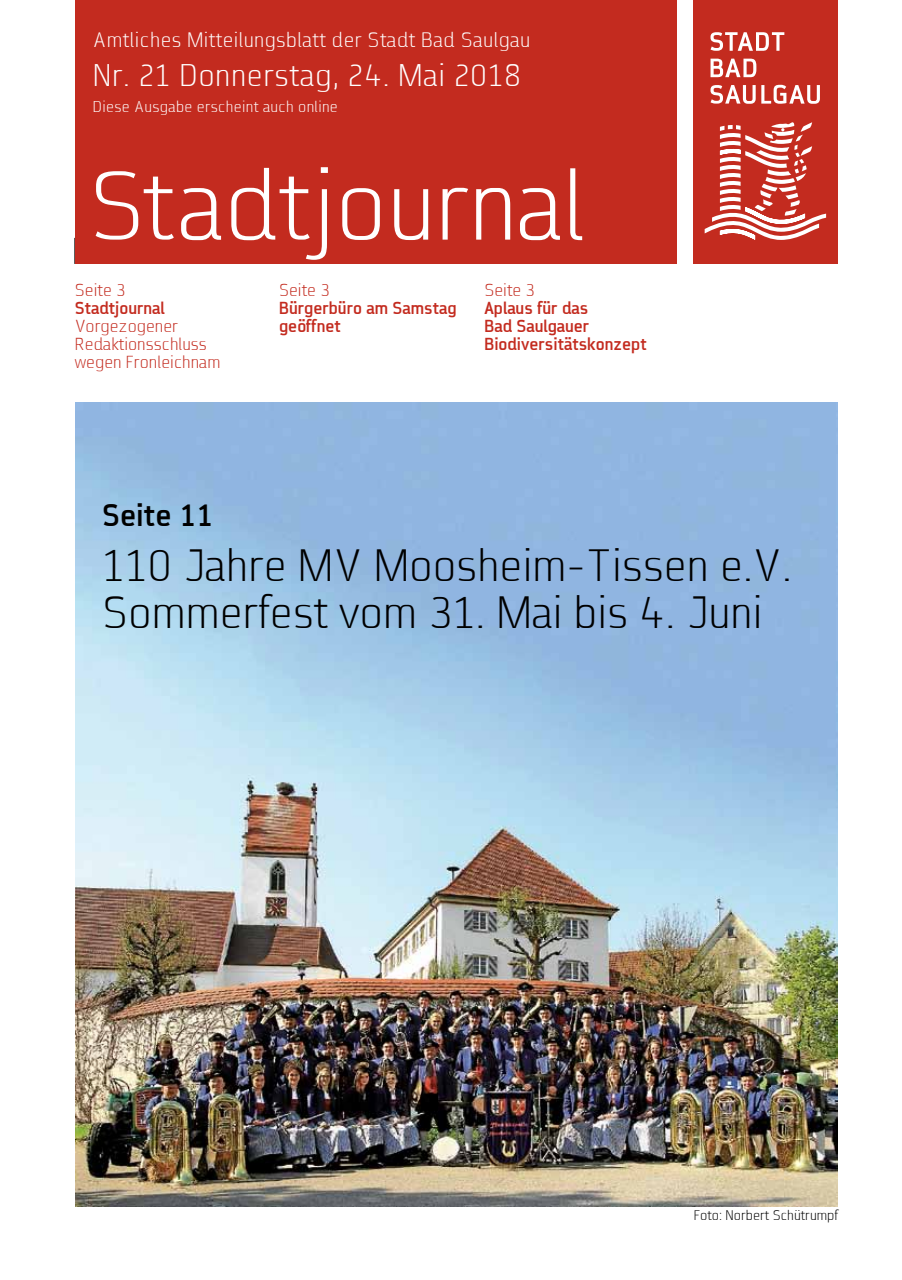
<style>
.page{position:relative;width:902px;height:1280px;background:#fff}
.page>*{position:absolute;margin:0;border:0;box-sizing:border-box;transform-origin:0 0}
.t1{font:300 85.5px "AF Diwa";color:#fff}
.t2{font:300 39px/46.8px "AF Diwa";color:#000}
.t3{font:300 27px "AF Diwa";letter-spacing:.02em;color:#fff}
.t4{font:700 27px "AF Diwa";color:#000}
.t5{font:300 18px "AF Diwa";letter-spacing:.02em;color:#fff}
.t6{font:700 15px/18px "AF Diwa";color:#c32b1f}
.t7{font:300 15px/18px "AF Diwa";color:#c32b1f}
.t8{font:300 13.5px "AF Diwa";letter-spacing:.02em;color:#fff}
.t9{font:300 12px "AF Diwa";color:#000}
</style>
<div class="page">
<div style="left:75px;top:0;width:601px;height:264px;background:#c32b1f"></div>
<div style="left:693px;top:0;width:145px;height:264px;background:#c32b1f"></div>
<svg style="left:704px;top:122px;width:122px;height:118px"></svg>
<svg style="left:710px;top:32px;width:74px;height:19px"></svg>
<svg style="left:710px;top:59px;width:46px;height:18px"></svg>
<svg style="left:761px;top:85px;width:58px;height:19px"></svg>
<svg style="left:710px;top:85px;width:45px;height:19px"></svg>
<img style="left:75px;top:403px;width:762px;height:804px">
<p class="t5" style="left:93px;top:28px;width:439px">Amtliches Mitteilungsblatt der Stadt Bad Saulgau</p>
<h3 class="t3" style="left:93px;top:58px;width:429px">Nr. 21 Donnerstag, 24. Mai 2018</h3>
<p class="t8" style="left:93px;top:99px;width:246px">Diese Ausgabe erscheint auch online</p>
<h1 class="t1" style="left:88px;top:153px;width:498px">Stadtjournal</h1>
<p class="t7" style="left:75px;top:281px;width:52px">Seite 3</p>
<p class="t6" style="left:75px;top:299px;width:91px">Stadtjournal</p>
<p class="t7" style="left:75px;top:317px;width:147px">Vorgezogener<br>Redaktionsschluss wegen Fronleichnam</p>
<p class="t7" style="left:279px;top:281px;width:52px">Seite 3</p>
<p class="t6" style="left:279px;top:299px;width:179px">Bürgerbüro am Samstag geöffnet</p>
<p class="t7" style="left:484px;top:281px;width:52px">Seite 3</p>
<p class="t6" style="left:484px;top:299px;width:164px">Aplaus für das<br>Bad Saulgauer<br>Biodiversitätskonzept</p>
<h3 class="t4" style="left:102px;top:498px;width:113px">Seite 11</h3>
<h2 class="t2" style="left:102px;top:543px;width:691px">110 Jahre MV Moosheim-Tissen e.V.<br>Sommerfest vom 31. Mai bis 4. Juni</h2>
<p class="t9" style="left:693px;top:1208px;width:146px">Foto: Norbert Schütrumpf</p>
</div>
